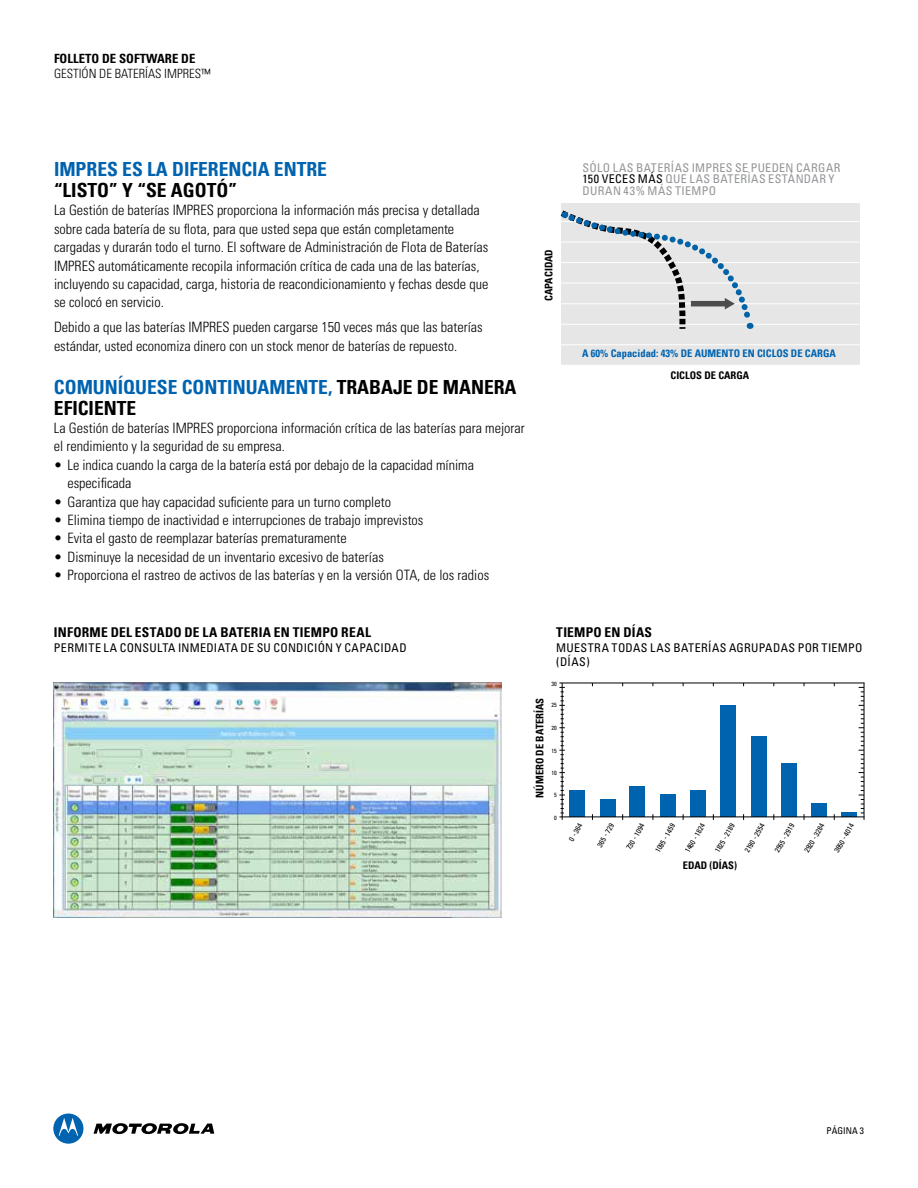
<style>
.page{position:relative;width:918px;height:1188px;background:#fff}
.page>*{position:absolute;margin:0;border:0;box-sizing:border-box;transform-origin:0 0}
.t1{font:700 condensed 19.5px/21px "Univers";color:#0063b0}
.t2{font:700 condensed 19.5px "Univers";color:#000}
.t3{font:300 condensed 14.25px/18.3px "Univers";color:#000}
.t4{font:700 condensed 13.5px "Univers";letter-spacing:.015em;color:#000}
.t5{font:300 condensed 12.75px "Univers";color:#000}
.t6{font:700 condensed 12.75px "Univers";color:#000}
.t7{font:condensed 12px/14.4px "Univers";letter-spacing:.025em;color:#000}
.t8{font:condensed 12px/11.2px "Univers";letter-spacing:.035em;color:#939598}
.t9{font:700 condensed 10.5px "Univers";color:#000}
.t10{font:700 condensed 10.5px "Univers";color:#0063b0}
.t11{font:condensed 9.3px "Univers";color:#000}
.t12{font:700 condensed 9.15px "Univers";color:#0063b0}
.t13{font:condensed 7.5px "Univers";color:#000}
.t14{font:condensed 6px "Univers";color:#000}
.s1{color:#000}
</style>
<div class="page">
<svg style="left:94px;top:1123px;width:120px;height:12px"></svg>
<div style="left:54px;top:1114px;width:29px;height:29px;background:#0a69b3;border-radius:50%"></div>
<div style="left:53px;top:1114px;width:30px;height:30px;background:#0063b0;border-radius:50%"></div>
<svg style="left:59px;top:1118px;width:19px;height:18px"></svg>
<img style="left:53px;top:683px;width:449px;height:234px">
<div style="left:561px;top:203px;width:298px;height:162px;background:#e6e6e6"></div>
<hr style="left:561px;top:345px;width:299px;height:1px;background:#fff">
<hr style="left:561px;top:324px;width:299px;height:1px;background:#fff">
<hr style="left:561px;top:304px;width:299px;height:1px;background:#fff">
<hr style="left:561px;top:283px;width:299px;height:1px;background:#fff">
<hr style="left:561px;top:262px;width:299px;height:1px;background:#fff">
<hr style="left:561px;top:242px;width:299px;height:1px;background:#fff">
<hr style="left:561px;top:221px;width:299px;height:1px;background:#fff">
<svg style="left:561px;top:210px;width:195px;height:119px"></svg>
<div style="left:569px;top:790px;width:16px;height:27px;background:#0063b0"></div>
<div style="left:600px;top:800px;width:16px;height:17px;background:#0063b0"></div>
<div style="left:630px;top:787px;width:15px;height:30px;background:#0063b0"></div>
<div style="left:660px;top:795px;width:16px;height:22px;background:#0063b0"></div>
<div style="left:691px;top:790px;width:15px;height:27px;background:#0063b0"></div>
<div style="left:720px;top:706px;width:16px;height:111px;background:#0063b0"></div>
<div style="left:751px;top:736px;width:16px;height:81px;background:#0063b0"></div>
<div style="left:781px;top:763px;width:15px;height:54px;background:#0063b0"></div>
<div style="left:811px;top:803px;width:16px;height:14px;background:#0063b0"></div>
<svg style="left:841px;top:813px;width:16px;height:4px"></svg>
<hr style="left:562px;top:683px;width:1px;height:137px;background:#000">
<hr style="left:559px;top:683px;width:305px;height:1px;background:#000">
<svg style="left:559px;top:687px;width:6px;height:127px"></svg>
<svg style="left:859px;top:687px;width:5px;height:127px"></svg>
<hr style="left:864px;top:683px;width:1px;height:137px;background:#000">
<hr style="left:559px;top:817px;width:305px;height:1px;background:#000">
<p class="t6" style="left:54px;top:51px;width:143px">FOLLETO DE SOFTWARE DE</p>
<p class="t5" style="left:54px;top:66px;width:158px">GESTIÓN DE BATERÍAS IMPRES™</p>
<h1 class="t1" style="left:54px;top:159px;width:275px">IMPRES ES LA DIFERENCIA ENTRE</h1>
<h1 class="t2" style="left:54px;top:178px;width:185px">“LISTO” Y “SE AGOTÓ”</h1>
<p class="t3" style="left:54px;top:201px;width:436px">La Gestión de baterías IMPRES proporciona la información más precisa y detallada sobre cada batería de su flota, para que usted sepa que están completamente cargadas y durarán todo el turno. El software de Administración de Flota de Baterías IMPRES automáticamente recopila información crítica de cada una de las baterías, incluyendo su capacidad, carga, historia de reacondicionamiento y fechas desde que se colocó en servicio.</p>
<p class="t3" style="left:54px;top:318px;width:430px">Debido a que las baterías IMPRES pueden cargarse 150 veces más que las baterías estándar, usted economiza dinero con un stock menor de baterías de repuesto.</p>
<h1 class="t1" style="left:54px;top:376px;width:464px">COMUNÍQUESE CONTINUAMENTE, <span class="s1">TRABAJE DE MANERA<br>EFICIENTE</span></h1>
<p class="t3" style="left:54px;top:419px;width:472px">La Gestión de baterías IMPRES proporciona información crítica de las baterías para mejorar el rendimiento y la seguridad de su empresa.</p>
<p class="t3" style="left:67px;top:456px;width:408px;text-indent:-13px">• Le indica cuando la carga de la batería está por debajo de la capacidad mínima especificada</p>
<p class="t3" style="left:54px;top:492px;width:339px">• Garantiza que hay capacidad suficiente para un turno completo</p>
<p class="t3" style="left:54px;top:511px;width:371px">• Elimina tiempo de inactividad e interrupciones de trabajo imprevistos</p>
<p class="t3" style="left:54px;top:529px;width:294px">• Evita el gasto de reemplazar baterías prematuramente</p>
<p class="t3" style="left:54px;top:548px;width:331px">• Disminuye la necesidad de un inventario excesivo de baterías</p>
<p class="t3" style="left:54px;top:566px;width:437px">• Proporciona el rastreo de activos de las baterías y en la versión OTA, de los radios</p>
<p class="t9" style="left:542px;top:301px;width:53px;rotate:-90deg">CAPACIDAD</p>
<p class="t8" style="left:583px;top:162px;width:259px">SÓLO LAS BATERÍAS IMPRES SE PUEDEN CARGAR<br><span class="s1">150 VECES MÁS</span> QUE LAS BATERÌAS ESTÁNDAR Y<br>DURAN 43% MÁS TIEMPO</p>
<p class="t10" style="left:582px;top:347px;width:255px">A 60% Capacidad: 43% DE AUMENTO EN CICLOS DE CARGA</p>
<p class="t12" style="left:612px;top:350px;width:200px">At 60% Capacity: 43% INCREASE IN CHARGE CYCLES</p>
<p class="t9" style="left:671px;top:369px;width:80px">CICLOS DE CARGA</p>
<p class="t4" style="left:54px;top:624px;width:319px">INFORME DEL ESTADO DE LA BATERIA EN TIEMPO REAL</p>
<p class="t7" style="left:54px;top:640px;width:354px">PERMITE LA CONSULTA INMEDIATA DE SU CONDICIÓN Y CAPACIDAD</p>
<p class="t4" style="left:556px;top:624px;width:97px">TIEMPO EN DÍAS</p>
<p class="t7" style="left:556px;top:640px;width:308px">MUESTRA TODAS LAS BATERÍAS AGRUPADAS POR TIEMPO (DÍAS)</p>
<p class="t14" style="left:552px;top:680px;width:7px">30</p>
<p class="t14" style="left:552px;top:701px;width:7px">25</p>
<p class="t14" style="left:552px;top:724px;width:7px">20</p>
<p class="t14" style="left:552px;top:747px;width:7px">15</p>
<p class="t14" style="left:552px;top:769px;width:7px">10</p>
<p class="t14" style="left:554px;top:791px;width:4px">5</p>
<p class="t14" style="left:554px;top:814px;width:4px">0</p>
<p class="t9" style="left:533px;top:798px;width:101px;rotate:-90deg">NÚMERO DE BATERÍAS</p>
<p class="t13" style="left:567px;top:838px;width:21px;rotate:-60deg">0 - 364</p>
<p class="t13" style="left:595px;top:844px;width:27px;rotate:-60deg">365 - 729</p>
<p class="t13" style="left:624px;top:847px;width:31px;rotate:-60deg">730 - 1094</p>
<p class="t13" style="left:653px;top:850px;width:34px;rotate:-60deg">1095 - 1459</p>
<p class="t13" style="left:683px;top:850px;width:34px;rotate:-60deg">1460 - 1824</p>
<p class="t13" style="left:713px;top:850px;width:34px;rotate:-60deg">1825 - 2189</p>
<p class="t13" style="left:742px;top:850px;width:34px;rotate:-60deg">2190 - 2554</p>
<p class="t13" style="left:772px;top:850px;width:34px;rotate:-60deg">2555 - 2919</p>
<p class="t13" style="left:802px;top:850px;width:34px;rotate:-60deg">2920 - 3284</p>
<p class="t13" style="left:832px;top:850px;width:34px;rotate:-60deg">3650 - 4014</p>
<p class="t9" style="left:683px;top:859px;width:56px">EDAD (DÍAS)</p>
<p class="t11" style="left:827px;top:1125px;width:39px">PÁGINA 3</p>
</div>
